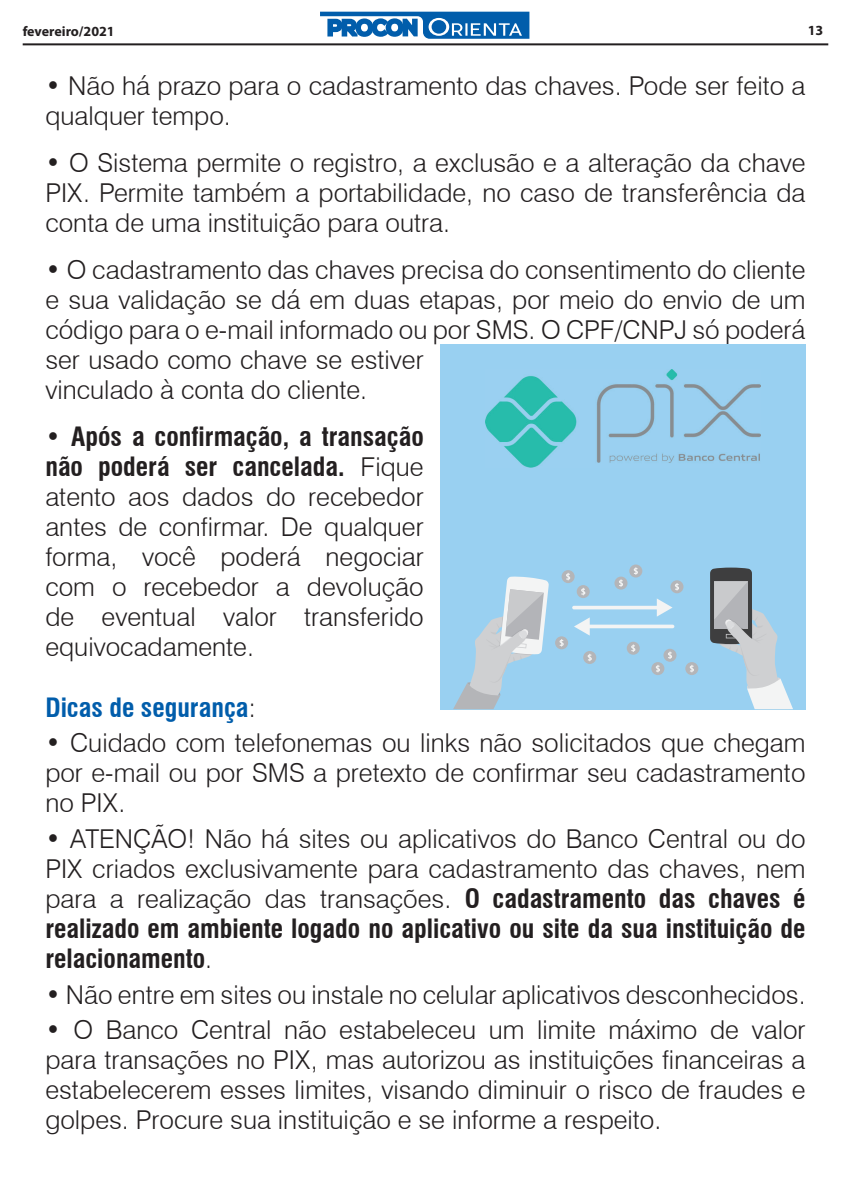
<style>
.page{position:relative;width:851px;height:1191px;background:#fff}
.page>*{position:absolute;margin:0;border:0;box-sizing:border-box;transform-origin:0 0}
.t1{font:300 26px/30px "Swiss 721 BT";color:#231f20;text-align:justify}
.t2{font:700 condensed 26px "Swiss 721 BT";color:#015dab}
.t3{font:700 14px "Myriad Pro";color:#231f20}
.s1{font-weight:700;font-stretch:condensed}
.s2{font-weight:300;font-stretch:normal;color:#231f20}
</style>
<div class="page">
<hr style="left:23px;top:43px;width:805px;height:2px;background:#231f20">
<svg style="left:320px;top:12px;width:209px;height:27px"></svg>
<div style="left:440px;top:344px;width:365px;height:366px;background:#99d0f1"></div>
<svg style="left:453px;top:576px;width:95px;height:133px"></svg>
<svg style="left:710px;top:567px;width:83px;height:142px"></svg>
<div style="left:555px;top:636px;width:13px;height:13px;background:#b4b5b8;border-radius:50%"></div>
<div style="left:651px;top:662px;width:13px;height:13px;background:#b4b5b8;border-radius:50%"></div>
<div style="left:685px;top:662px;width:13px;height:13px;background:#b4b5b8;border-radius:50%"></div>
<svg style="left:689px;top:665px;width:4px;height:7px"></svg>
<svg style="left:629px;top:564px;width:13px;height:13px"></svg>
<div style="left:670px;top:580px;width:13px;height:13px;background:#b4b5b8;border-radius:50%"></div>
<svg style="left:559px;top:567px;width:120px;height:105px"></svg>
<img style="left:485px;top:370px;width:275px;height:97px">
<p class="t3" style="left:23px;top:22px;width:93px">fevereiro/2021</p>
<p class="t3" style="left:807px;top:21px;width:17px">13</p>
<p class="t1" style="left:45px;top:70px;width:761px">• Não há prazo para o cadastramento das chaves. Pode ser feito a qualquer tempo.</p>
<p class="t1" style="left:45px;top:147px;width:761px">• O Sistema permite o registro, a exclusão e a alteração da chave PIX. Permite também a portabilidade, no caso de transferência da conta de uma instituição para outra.</p>
<p class="t1" style="left:45px;top:254px;width:761px;text-align:left">• O cadastramento das chaves precisa do consentimento do cliente e sua validação se dá em duas etapas, por meio do envio de um código para o e-mail informado ou por SMS. O CPF/CNPJ só poderá ser usado como chave se estiver<br>vinculado à conta do cliente.</p>
<p class="t1" style="left:45px;top:421px;width:380px">• <span class="s1">Após a confirmação, a transação não poderá ser cancelada.</span> Fique atento aos dados do recebedor antes de confirmar. De qualquer forma, você poderá negociar com o recebedor a devolução de eventual valor transferido equivocadamente.</p>
<p class="t2" style="left:45px;top:691px;width:212px">Dicas de segurança<span class="s2">:</span></p>
<p class="t1" style="left:45px;top:728px;width:761px">• Cuidado com telefonemas ou links não solicitados que chegam por e-mail ou por SMS a pretexto de confirmar seu cadastramento no PIX.</p>
<p class="t1" style="left:45px;top:823px;width:761px">• ATENÇÃO! Não há sites ou aplicativos do Banco Central ou do PIX criados exclusivamente para cadastramento das chaves, nem para a realização das transações. <span class="s1">O cadastramento das chaves é realizado em ambiente logado no aplicativo ou site da sua instituição de relacionamento</span>.</p>
<p class="t1" style="left:45px;top:979px;width:761px">• Não entre em sites ou instale no celular aplicativos desconhecidos.</p>
<p class="t1" style="left:45px;top:1015px;width:761px">• O Banco Central não estabeleceu um limite máximo de valor para transações no PIX, mas autorizou as instituições financeiras a estabelecerem esses limites, visando diminuir o risco de fraudes e golpes. Procure sua instituição e se informe a respeito.</p>
</div>
